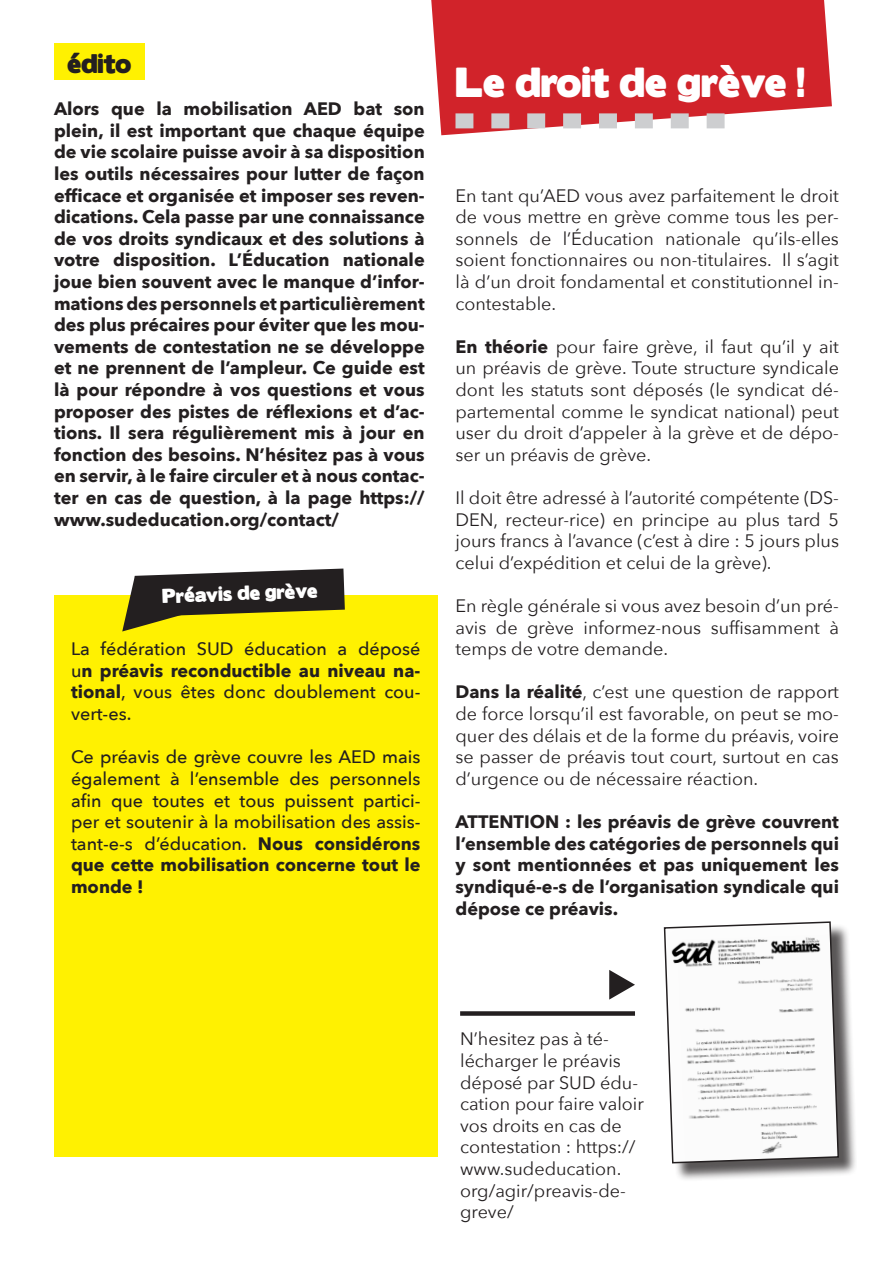
<style>
.page{position:relative;width:893px;height:1263px;background:#fff}
.page>*{position:absolute;margin:0;border:0;box-sizing:border-box;transform-origin:0 0}
.Paragraphe_SUD_éduc{font:37.5px "Boris Black Bloxx";color:#fff}
.Paragraphe_SUD_éduc-2{font:24px "Boris Black Bloxx";color:#231f20}
.Paragraphe_SUD_éduc-3{font:18px/21.6px "Avenir Next";color:#231f20;text-align:justify}
.Paragraphe_SUD_éduc-4{font:700 18px/21.6px "Avenir Next";color:#231f20;text-align:justify}
.t1{font:500 18px/21.6px "Avenir Next";color:#231f20;text-align:justify}
.Paragraphe_SUD_éduc-5{font:18px "Boris Black Bloxx";color:#fff}
.s1{font-weight:700}
</style>
<div class="page">
<svg style="left:431px;top:0;width:401px;height:135px;background:#d53a41"></svg>
<div style="left:54px;top:595px;width:383px;height:562px;background:#fff101"></div>
<svg style="left:122px;top:568px;width:223px;height:63px"></svg>
<div style="left:667px;top:924px;width:190px;height:258px;background:#231f20;opacity:.75"></div>
<svg style="left:663px;top:921px;width:177px;height:243px"></svg>
<div style="left:460px;top:1011px;width:175px;height:5px;background:#231f20"></div>
<svg style="left:609px;top:970px;width:26px;height:29px"></svg>
<svg style="left:455px;top:113px;width:270px;height:15px;background:#d59b9e"></svg>
<div style="left:54px;top:44px;width:91px;height:36px;background:#fff101"></div>
<p class="Paragraphe_SUD_éduc-2" style="left:67px;top:45px;width:66px">édito</p>
<p class="Paragraphe_SUD_éduc-4" style="left:54px;top:98px;width:372px">Alors que la mobilisation AED bat son plein, il est important que chaque équipe de vie scolaire puisse avoir à sa disposition les outils nécessaires pour lutter de façon efficace et organisée et imposer ses reven&shy;dications. Cela passe par une connaissance de vos droits syndicaux et des solutions à votre disposition. L’Éducation nationale joue bien souvent avec le manque d’infor&shy;mations des personnels et particulièrement des plus précaires pour éviter que les mou&shy;vements de contestation ne se développe et ne prennent de l’ampleur. Ce guide est là pour répondre à vos questions et vous proposer des pistes de réflexions et d’ac&shy;tions. Il sera régulièrement mis à jour en fonction des besoins. N’hésitez pas à vous en servir, à le faire circuler et à nous contac&shy;ter en cas de question, à la page https:// www.sudeducation.org/contact/</p>
<p class="Paragraphe_SUD_éduc-5" style="left:162px;top:582px;width:157px;rotate:-2deg">Préavis de grève</p>
<p class="t1" style="left:71px;top:638px;width:351px">La fédération SUD éducation a déposé u<span class="s1">n préavis reconductible au niveau na&shy;tional</span>, vous êtes donc doublement cou&shy;vert-es.</p>
<p class="t1" style="left:71px;top:746px;width:351px">Ce préavis de grève couvre les AED mais également à l’ensemble des personnels afin que toutes et tous puissent partici&shy;per et soutenir à la mobilisation des assis&shy;tant-e-s d’éducation. <span class="s1">Nous considérons que cette mobilisation concerne tout le monde !</span></p>
<p class="Paragraphe_SUD_éduc" style="left:455px;top:54px;width:351px">Le droit de grève !</p>
<p class="Paragraphe_SUD_éduc-3" style="left:455px;top:184px;width:385px">En tant qu’AED vous avez parfaitement le droit de vous mettre en grève comme tous les per&shy;sonnels de l’Éducation nationale qu’ils-elles soient fonctionnaires ou non-titulaires. Il s’agit là d’un droit fondamental et constitutionnel in&shy;contestable.</p>
<p class="Paragraphe_SUD_éduc-3" style="left:455px;top:335px;width:385px"><span class="s1">En théorie</span> pour faire grève, il faut qu’il y ait un préavis de grève. Toute structure syndicale dont les statuts sont déposés (le syndicat dé&shy;partemental comme le syndicat national) peut user du droit d’appeler à la grève et de dépo&shy;ser un préavis de grève.</p>
<p class="Paragraphe_SUD_éduc-3" style="left:455px;top:486px;width:385px">Il doit être adressé à l’autorité compétente (DS-DEN, recteur-rice) en principe au plus tard 5 jours francs à l’avance (c’est à dire : 5 jours plus celui d’expédition et celui de la grève).</p>
<p class="Paragraphe_SUD_éduc-3" style="left:455px;top:594px;width:385px">En règle générale si vous avez besoin d’un pré&shy;avis de grève informez-nous suffisamment à temps de votre demande.</p>
<p class="Paragraphe_SUD_éduc-3" style="left:455px;top:681px;width:385px"><span class="s1">Dans la réalité</span>, c’est une question de rapport de force lorsqu’il est favorable, on peut se mo&shy;quer des délais et de la forme du préavis, voire se passer de préavis tout court, surtout en cas d’urgence ou de nécessaire réaction.</p>
<p class="Paragraphe_SUD_éduc-4" style="left:455px;top:811px;width:385px">ATTENTION : les préavis de grève couvrent l’ensemble des catégories de personnels qui y sont mentionnées et pas uniquement les syndiqué-e-s de l’organisation syndicale qui dépose ce préavis.</p>
<p class="Paragraphe_SUD_éduc-3" style="left:460px;top:1027px;width:185px;text-align:left">N’hesitez pas à té&shy;lécharger le préavis déposé par SUD édu&shy;cation pour faire valoir vos droits en cas de contestation : https:// www.sudeducation. org/agir/preavis-de&shy;greve/</p>
</div>
